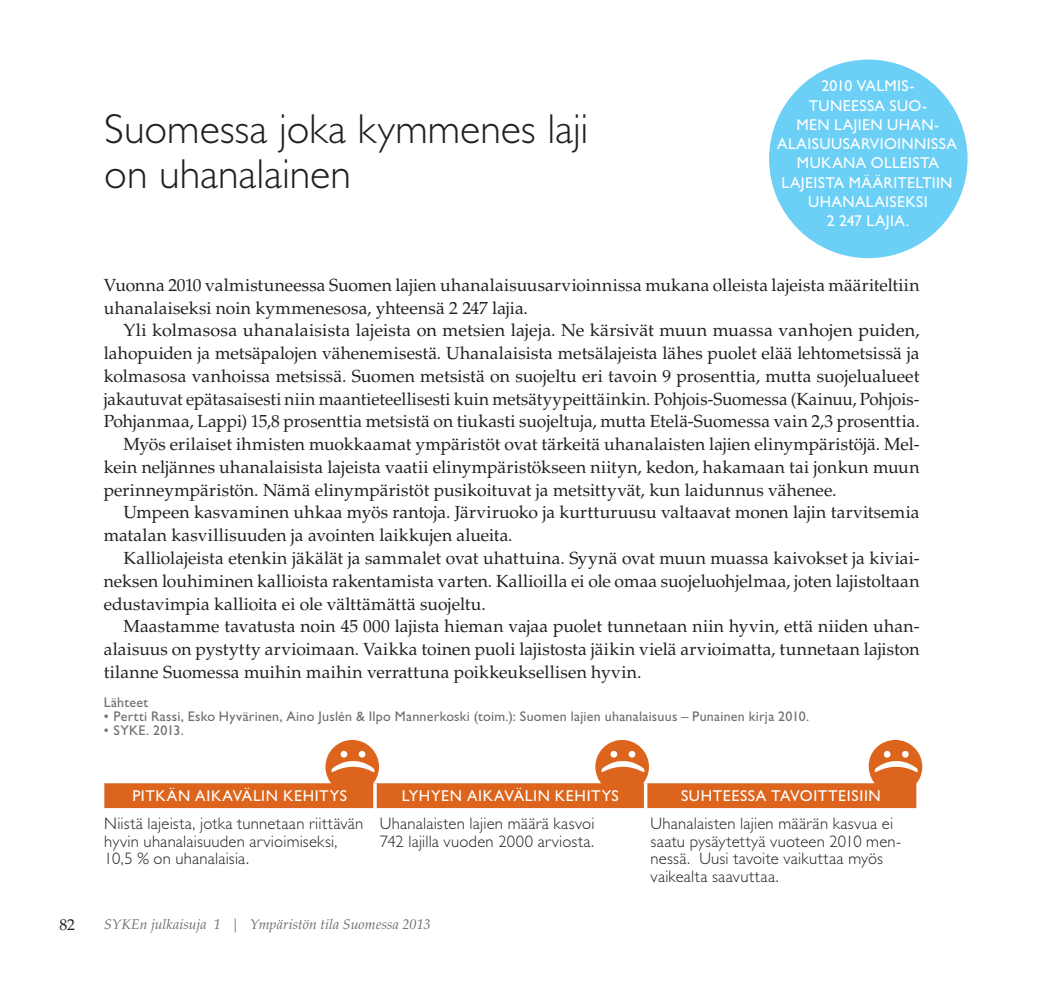
<style>
.page{position:relative;width:1042px;height:993px;background:#fff}
.page>*{position:absolute;margin:0;border:0;box-sizing:border-box;transform-origin:0 0}
._1__otsikko_MUSTA{font:300 42px/45.5px "Gill Sans Std";color:#231f20}
.Leipä_sis{font:17.5px/22.8px "Palatino LT Std";letter-spacing:.005em;color:#231f20;text-align:justify}
.Leipä_1__kpl{font:17.5px/22.8px "Palatino LT Std";letter-spacing:.005em;color:#231f20}
.Kehitys-boxit{font:300 16.62px/17.5px "Gill Sans Std";letter-spacing:.015em;color:#231f20}
.ÄLÄYS-teksti{font:15.75px/19.2px "Gill Sans Std";letter-spacing:.02em;color:#fff;text-align:center}
.Ingressi_VÄRI{font:15.75px "Gill Sans Std";letter-spacing:.04em;color:#fff}
.t1{font:15.75px "Palatino LT Std";color:#231f20}
.Lähteet_otsikko{font:14px "Gill Sans Std";letter-spacing:.02em;color:#6c6d70}
.t2{font:italic 14px "Palatino LT Std";letter-spacing:.005em;color:#6c6d70}
</style>
<div class="page">
<div style="left:325px;top:739px;width:54px;height:54px;background:#dc641c;border-radius:50%"></div>
<svg style="left:331px;top:750px;width:43px;height:22px"></svg>
<div style="left:595px;top:739px;width:54px;height:54px;background:#dc641c;border-radius:50%"></div>
<svg style="left:601px;top:750px;width:43px;height:22px"></svg>
<div style="left:868px;top:739px;width:54px;height:54px;background:#dc641c;border-radius:50%"></div>
<svg style="left:875px;top:750px;width:42px;height:22px"></svg>
<div style="left:104px;top:783px;width:812px;height:24px;background:#dc641c"></div>
<svg style="left:373px;top:783px;width:4px;height:24px"></svg>
<hr style="left:644px;top:783px;width:3px;height:24px;background:#fff">
<div style="left:769px;top:60px;width:198px;height:198px;background:#6bcff6;border-radius:50%"></div>
<p class="_1__otsikko_MUSTA" style="left:104px;top:106px;width:485px">Suomessa joka kymmenes laji on uhanalainen</p>
<p class="ÄLÄYS-teksti" style="left:777px;top:76px;width:181px">2010 VALMIS-<br>TUNEESSA SUO-<br>MEN LAJIEN UHAN-<br>ALAISUUSARVIOINNISSA<br>MUKANA OLLEISTA<br>LAJEISTA MÄÄRITELTIIN<br>UHANALAISEKSI<br>2 247 LAJIA.</p>
<p class="Leipä_1__kpl" style="left:104px;top:273px;width:817px">Vuonna 2010 valmistuneessa Suomen lajien uhanalaisuusarvioinnissa mukana olleista lajeista määriteltiin uhanalaiseksi noin kymmenesosa, yhteensä 2 247 lajia.</p>
<p class="Leipä_sis" style="left:104px;top:319px;width:817px;text-indent:20px">Yli kolmasosa uhanalaisista lajeista on metsien lajeja. Ne kärsivät muun muassa vanhojen puiden, lahopuiden ja metsäpalojen vähenemisestä. Uhanalaisista metsälajeista lähes puolet elää lehtometsissä ja kolmasosa vanhoissa metsissä. Suomen metsistä on suojeltu eri tavoin 9 prosenttia, mutta suojelualueet jakautuvat epätasaisesti niin maantieteellisesti kuin metsätyypeittäinkin. Pohjois-Suomessa (Kainuu, Pohjois-Pohjanmaa, Lappi) 15,8 prosenttia metsistä on tiukasti suojeltuja, mutta Etelä-Suomessa vain 2,3 prosenttia.</p>
<p class="Leipä_sis" style="left:104px;top:433px;width:817px;text-indent:20px">Myös erilaiset ihmisten muokkaamat ympäristöt ovat tärkeitä uhanalaisten lajien elinympäristöjä. Mel&shy;kein neljännes uhanalaisista lajeista vaatii elinympäristökseen niityn, kedon, hakamaan tai jonkun muun perinneympäristön. Nämä elinympäristöt pusikoituvat ja metsittyvät, kun laidunnus vähenee.</p>
<p class="Leipä_sis" style="left:104px;top:501px;width:817px;text-indent:20px">Umpeen kasvaminen uhkaa myös rantoja. Järviruoko ja kurtturuusu valtaavat monen lajin tarvitsemia matalan kasvillisuuden ja avointen laikkujen alueita.</p>
<p class="Leipä_sis" style="left:104px;top:546px;width:817px;text-indent:20px">Kalliolajeista etenkin jäkälät ja sammalet ovat uhattuina. Syynä ovat muun muassa kaivokset ja kiviai&shy;neksen louhiminen kallioista rakentamista varten. Kallioilla ei ole omaa suojeluohjelmaa, joten lajistoltaan edustavimpia kallioita ei ole välttämättä suojeltu.</p>
<p class="Leipä_sis" style="left:104px;top:615px;width:817px;text-indent:20px">Maastamme tavatusta noin 45 000 lajista hieman vajaa puolet tunnetaan niin hyvin, että niiden uhan&shy;alaisuus on pystytty arvioimaan. Vaikka toinen puoli lajistosta jäikin vielä arvioimatta, tunnetaan lajiston tilanne Suomessa muihin maihin verrattuna poikkeuksellisen hyvin.</p>
<p class="Lähteet_otsikko" style="left:104px;top:693px;width:46px">Lähteet</p>
<p class="Lähteet_otsikko" style="left:104px;top:707px;width:707px">• Pertti Rassi, Esko Hyvärinen, Aino Juslén &amp; Ilpo Mannerkoski (toim.): Suomen lajien uhanalaisuus – Punainen kirja 2010.</p>
<p class="Lähteet_otsikko" style="left:104px;top:721px;width:82px">• SYKE. 2013.</p>
<p class="Ingressi_VÄRI" style="left:132px;top:786px;width:216px">PITKÄN AIKAVÄLIN KEHITYS</p>
<p class="Ingressi_VÄRI" style="left:402px;top:786px;width:218px">LYHYEN AIKAVÄLIN KEHITYS</p>
<p class="Ingressi_VÄRI" style="left:681px;top:786px;width:201px">SUHTEESSA TAVOITTEISIIN</p>
<p class="Kehitys-boxit" style="left:104px;top:815px;width:260px">Niistä lajeista, jotka tunnetaan riittävän hyvin uhanalaisuuden arvioimiseksi,<br>10,5 % on uhanalaisia.</p>
<p class="Kehitys-boxit" style="left:380px;top:815px;width:216px">Uhanalaisten lajien määrä kasvoi<br>742 lajilla vuoden 2000 arviosta.</p>
<p class="Kehitys-boxit" style="left:650px;top:815px;width:252px">Uhanalaisten lajien määrän kasvua ei saatu pysäytettyä vuoteen 2010 men&shy;nessä. Uusi tavoite vaikuttaa myös vaikealta saavuttaa.</p>
<p class="t1" style="left:60px;top:915px;width:17px">82</p>
<p class="t2" style="left:104px;top:915px;width:328px">SYKEn julkaisuja 1 | Ympäristön tila Suomessa 2013</p>
</div>
